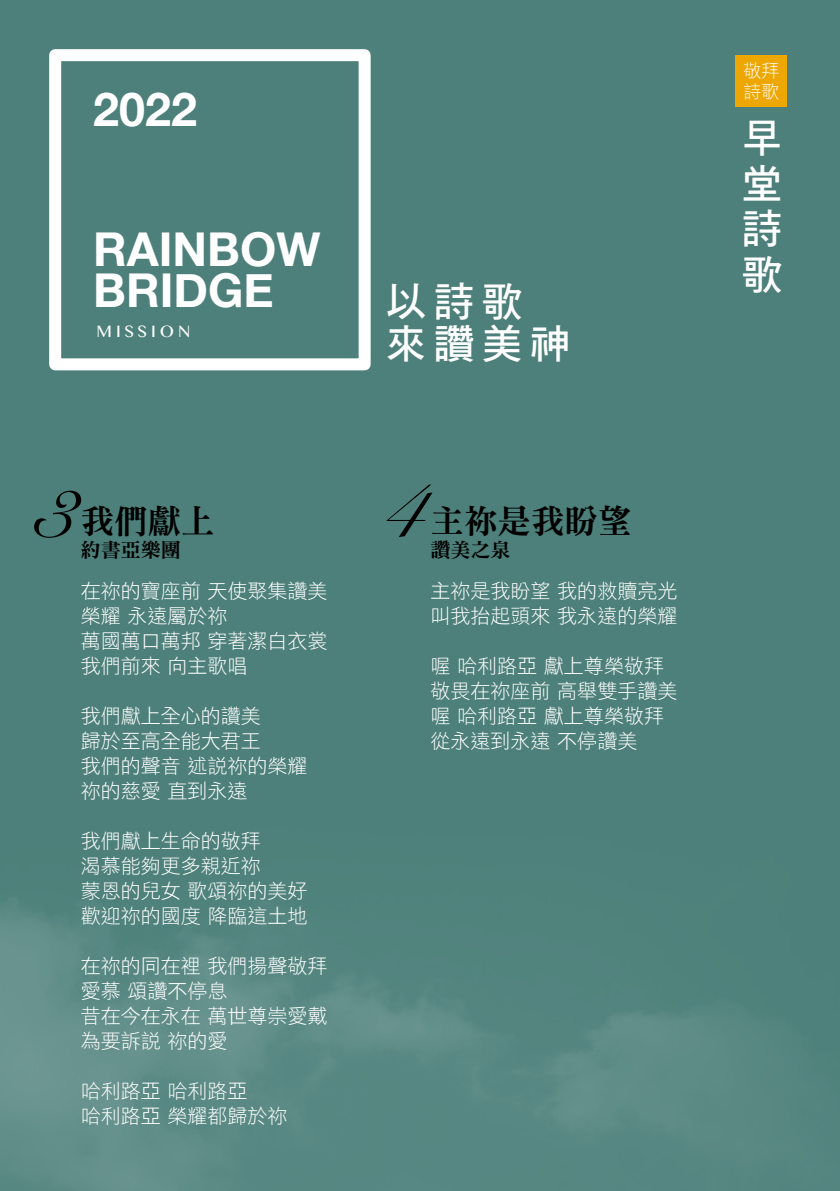
<style>
.page{position:relative;width:840px;height:1191px;background:#fff}
.page>*{position:absolute;margin:0;border:0;box-sizing:border-box;transform-origin:0 0}
.t1{font:86.2px "Snell Roundhand";color:#000}
.t2{font:700 46.6px/41px "Helvetica Neue";color:#fff}
.t3{font:40.6px/45.4px "DF Hei Std W7";letter-spacing:.18em;color:#fff;text-align:justify}
.t4{font:33.4px "DF Ming Std W9";color:#000}
.t5{font:20px/25px "DF Hei Std W3";color:#fff}
.t6{font:20px "DF Ming Std W9";color:#000}
.t7{font:18px/21px "DF Hei Std W3";color:#fff}
.t8{font:16.6px "Gurmukhi MN";letter-spacing:.24em;color:#fff}
</style>
<div class="page">
<div style="left:0;top:0;width:839px;height:1191px;background:#4d807a"></div>
<img style="left:0;top:901px;width:799px;height:290px">
<div style="left:735px;top:55px;width:51px;height:51px;background:#eea600"></div>
<div style="left:49px;top:49px;width:321px;height:321px;border:12px solid #fff"></div>
<h2 class="t2" style="left:93px;top:90px;width:105px">2022</h2>
<h2 class="t2" style="left:93px;top:230px;width:228px">RAINBOW<br>BRIDGE</h2>
<p class="t8" style="left:96px;top:322px;width:95px">MISSION</p>
<h1 class="t1" style="left:30px;top:440px;width:45px">3</h1>
<h3 class="t4" style="left:81px;top:502px;width:135px">我們獻上</h3>
<p class="t6" style="left:81px;top:538px;width:101px">約書亞樂團</p>
<p class="t5" style="left:81px;top:578px;width:248px">在祢的寶座前 天使聚集讚美榮耀 永遠屬於祢<br>萬國萬口萬邦 穿著潔白衣裳我們前來 向主歌唱</p>
<p class="t5" style="left:81px;top:703px;width:228px">我們獻上全心的讚美<br>歸於至高全能大君王<br>我們的聲音 述說祢的榮耀祢的慈愛 直到永遠</p>
<p class="t5" style="left:81px;top:828px;width:228px">我們獻上生命的敬拜<br>渴慕能夠更多親近祢<br>蒙恩的兒女 歌頌祢的美好歡迎祢的國度 降臨這土地</p>
<p class="t5" style="left:81px;top:953px;width:248px">在祢的同在裡 我們揚聲敬拜愛慕 頌讚不停息<br>昔在今在永在 萬世尊崇愛戴為要訴說 祢的愛</p>
<p class="t5" style="left:81px;top:1078px;width:208px">哈利路亞 哈利路亞<br>哈利路亞 榮耀都歸於祢</p>
<h3 class="t3" style="left:385px;top:280px;width:186px;line-height:42px">以詩歌來讚美神</h3>
<h1 class="t1" style="left:379px;top:440px;width:45px">4</h1>
<h3 class="t4" style="left:430px;top:502px;width:202px">主祢是我盼望</h3>
<p class="t6" style="left:430px;top:538px;width:81px">讚美之泉</p>
<p class="t5" style="left:430px;top:578px;width:248px">主祢是我盼望 我的救贖亮光叫我抬起頭來 我永遠的榮耀</p>
<p class="t5" style="left:430px;top:653px;width:248px">喔 哈利路亞 獻上尊榮敬拜敬畏在祢座前 高舉雙手讚美喔 哈利路亞 獻上尊榮敬拜從永遠到永遠 不停讚美</p>
<p class="t7" style="left:743px;top:60px;width:37px">敬拜詩歌</p>
<h3 class="t3" style="left:741px;top:114px;width:41px">早堂詩歌</h3>
</div>
